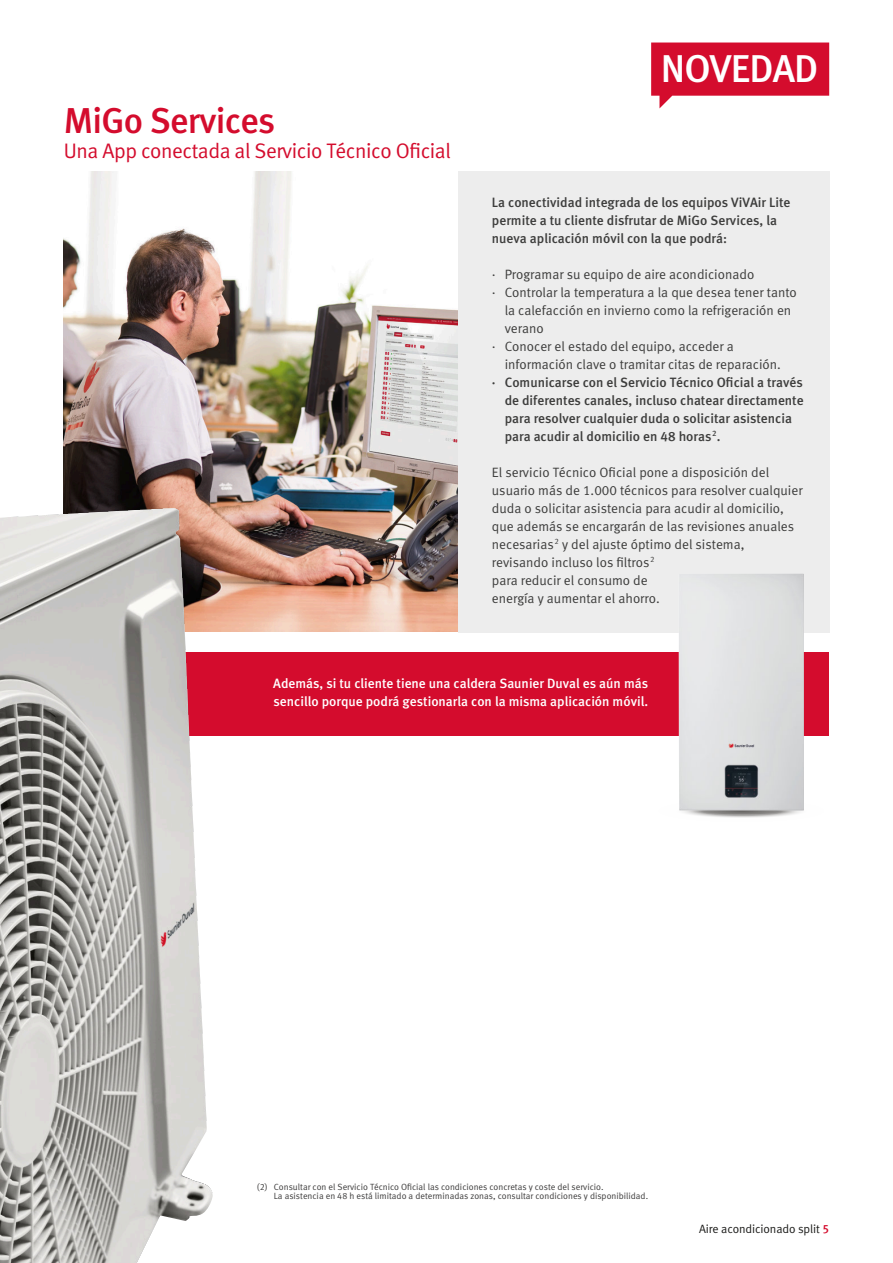
<style>
.page{position:relative;width:893px;height:1263px;background:#fff}
.page>*{position:absolute;margin:0;border:0;box-sizing:border-box;transform-origin:0 0}
.t1{font:38.85px "Meta Medium LF";letter-spacing:-.02em;color:#fff}
.t2{font:36px "Meta Medium LF";letter-spacing:-.02em;color:#d40c2d}
.t3{font:21px "Meta Normal LF";letter-spacing:-.02em;color:#d40c2d}
.t4{font:13.5px/18px "Meta Normal LF";color:#3d3d3c}
.t5{font:13.5px/18px "Meta Medium LF";color:#3d3d3c}
.t6{font:13.5px/18px "Meta Medium LF";color:#fff}
.t7{font:12px "Meta Normal LF";letter-spacing:-.01em;color:#1d1d1b}
.t8{font:9px/9px "Meta Normal LF";color:#3c3b3b}
.s1{font-family:"Meta Medium LF Caps";color:#d40c2d}
</style>
<div class="page">
<div style="left:64px;top:653px;width:765px;height:83px;background:#d40c2d"></div>
<div style="left:458px;top:171px;width:371px;height:461px;background:#ededed"></div>
<img style="left:64px;top:171px;width:394px;height:460px">
<img style="left:0;top:508px;width:213px;height:755px">
<svg style="left:651px;top:43px;width:178px;height:65px"></svg>
<svg style="left:673px;top:805px;width:136px;height:12px"></svg>
<img style="left:679px;top:574px;width:125px;height:236px">
<h2 class="t2" style="left:64px;top:104px;width:213px">MiGo Services</h2>
<h3 class="t3" style="left:64px;top:141px;width:389px">Una App conectada al Servicio Técnico Oficial</h3>
<h1 class="t1" style="left:661px;top:51px;width:159px">NOVEDAD</h1>
<p class="t5" style="left:492px;top:193px;width:300px">La conectividad integrada de los equipos ViVAir Lite permite a tu cliente disfrutar de MiGo Services, la nueva aplicación móvil con la que podrá:</p>
<p class="t4" style="left:492px;top:265px;width:264px">· Programar su equipo de aire acondicionado</p>
<p class="t4" style="left:492px;top:283px;width:306px">· Controlar la temperatura a la que desea tener tanto</p>
<p class="t4" style="left:505px;top:301px;width:288px">la calefacción en invierno como la refrigeración en</p>
<p class="t4" style="left:505px;top:319px;width:41px">verano</p>
<p class="t4" style="left:492px;top:337px;width:243px">· Conocer el estado del equipo, acceder a</p>
<p class="t4" style="left:505px;top:355px;width:278px">información clave o tramitar citas de reparación.</p>
<p class="t5" style="left:505px;top:373px;width:300px;text-indent:-13px">· Comunicarse con el Servicio Técnico Oficial a través de diferentes canales, incluso chatear directamente para resolver cualquier duda o solicitar asistencia para acudir al domicilio en 48 horas<sup>2</sup>.</p>
<p class="t4" style="left:492px;top:463px;width:312px">El servicio Técnico Oficial pone a disposición del usuario más de 1.000 técnicos para resolver cualquier duda o solicitar asistencia para acudir al domicilio, que además se encargarán de las revisiones anuales necesarias<sup>2</sup> y del ajuste óptimo del sistema, revisando incluso los filtros<sup>2<br></sup>para reducir el consumo de<br>energía y aumentar el ahorro.</p>
<p class="t6" style="left:273px;top:675px;width:376px">Además, si tu cliente tiene una caldera Saunier Duval es aún más sencillo porque podrá gestionarla con la misma aplicación móvil.</p>
<p class="t8" style="left:274px;top:1183px;width:376px;text-indent:-17px">(2) Consultar con el Servicio Técnico Oficial las condiciones concretas y coste del servicio.<br>La asistencia en 48 h está limitado a determinadas zonas, consultar condiciones y disponibilidad.</p>
<p class="t7" style="left:699px;top:1224px;width:131px">Aire acondicionado split <span class="s1">5</span></p>
</div>
